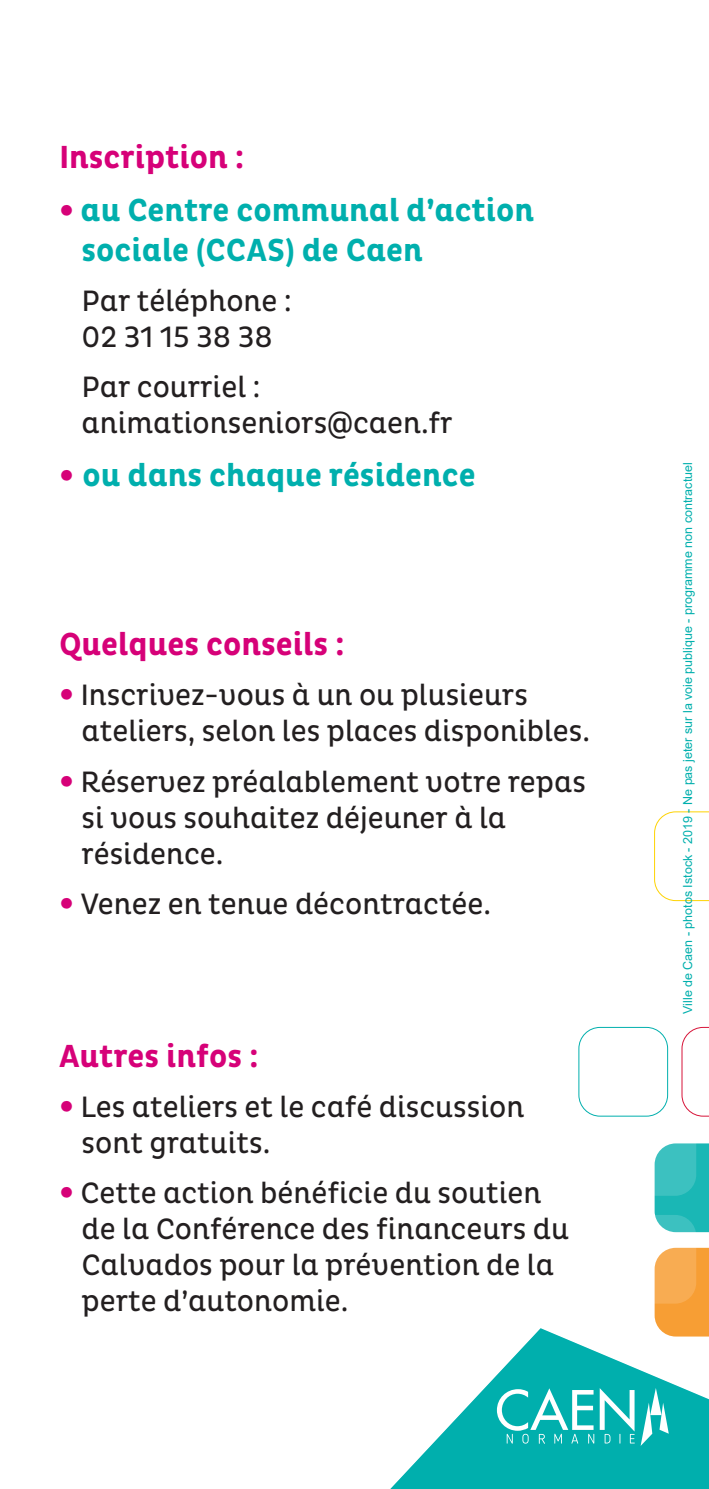
<style>
.page{position:relative;width:709px;height:1489px;background:#fff}
.page>*{position:absolute;margin:0;border:0;box-sizing:border-box;transform-origin:0 0}
.t1{font:700 32.5px/39px "Pluto Cond";color:#00afad}
.t2{font:700 32.5px "Pluto Cond";color:#d60178}
.t3{font:30px/36px "Pluto Cond";color:#231f20}
.t4{font:12.5px "Arial";color:#00afad}
.s1{font-family:"Helvetica Neue";font-weight:400;font-size:30px;color:#d60178}
.s2{font-family:"Helvetica Neue";color:#d60178}
</style>
<div class="page">
<svg style="left:391px;top:1328px;width:318px;height:160px;fill:#00afad"></svg>
<svg style="left:640px;top:1387px;width:28px;height:58px"></svg>
<svg style="left:497px;top:1387px;width:137px;height:56px"></svg>
<div style="left:654px;top:1143px;width:55px;height:89px;background:#1ab7b5"></div>
<div style="left:654px;top:1247px;width:55px;height:89px;background:#f79e34"></div>
<svg style="left:607px;top:1106px;width:89px;height:89px"></svg>
<svg style="left:607px;top:1214px;width:89px;height:89px"></svg>
<div style="left:578px;top:1027px;width:89px;height:89px;border:1px solid #00afad;border-radius:21px"></div>
<svg style="left:682px;top:1027px;width:27px;height:89px"></svg>
<svg style="left:654px;top:811px;width:55px;height:89px"></svg>
<p class="t2" style="left:59px;top:139px;width:187px">Inscription :</p>
<p class="t1" style="left:82px;top:192px;width:454px;text-indent:-23px"><span class="s1">•</span> au Centre communal d’action sociale (CCAS) de Caen</p>
<p class="t3" style="left:82px;top:283px;width:212px">Par téléphone :<br>02 31 15 38 38</p>
<p class="t3" style="left:82px;top:369px;width:372px">Par courriel : animationseniors@caen.fr</p>
<p class="t1" style="left:59px;top:456px;width:418px"><span class="s1">•</span> ou dans chaque résidence</p>
<p class="t2" style="left:59px;top:625px;width:287px">Quelques conseils :</p>
<p class="t3" style="left:82px;top:677px;width:510px;text-indent:-23px"><span class="s2">•</span> Inscrivez-vous à un ou plusieurs ateliers, selon les places disponibles.</p>
<p class="t3" style="left:82px;top:763px;width:506px;text-indent:-23px"><span class="s2">•</span> Réservez préalablement votre repas si vous souhaitez déjeuner à la résidence.</p>
<p class="t3" style="left:59px;top:886px;width:433px"><span class="s2">•</span> Venez en tenue décontractée.</p>
<p class="t2" style="left:59px;top:1037px;width:201px">Autres infos :</p>
<p class="t3" style="left:82px;top:1089px;width:444px;text-indent:-23px"><span class="s2">•</span> Les ateliers et le café discussion sont gratuits.</p>
<p class="t3" style="left:82px;top:1175px;width:489px;text-indent:-23px"><span class="s2">•</span> Cette action bénéficie du soutien de la Conférence des financeurs du<br>Calvados pour la prévention de la perte d’autonomie.</p>
<p class="t4" style="left:679px;top:1013px;width:553px;rotate:-90deg">Ville de Caen - photos Istock - 2019 - Ne pas jeter sur la voie publique - programme non contractuel</p>
</div>
